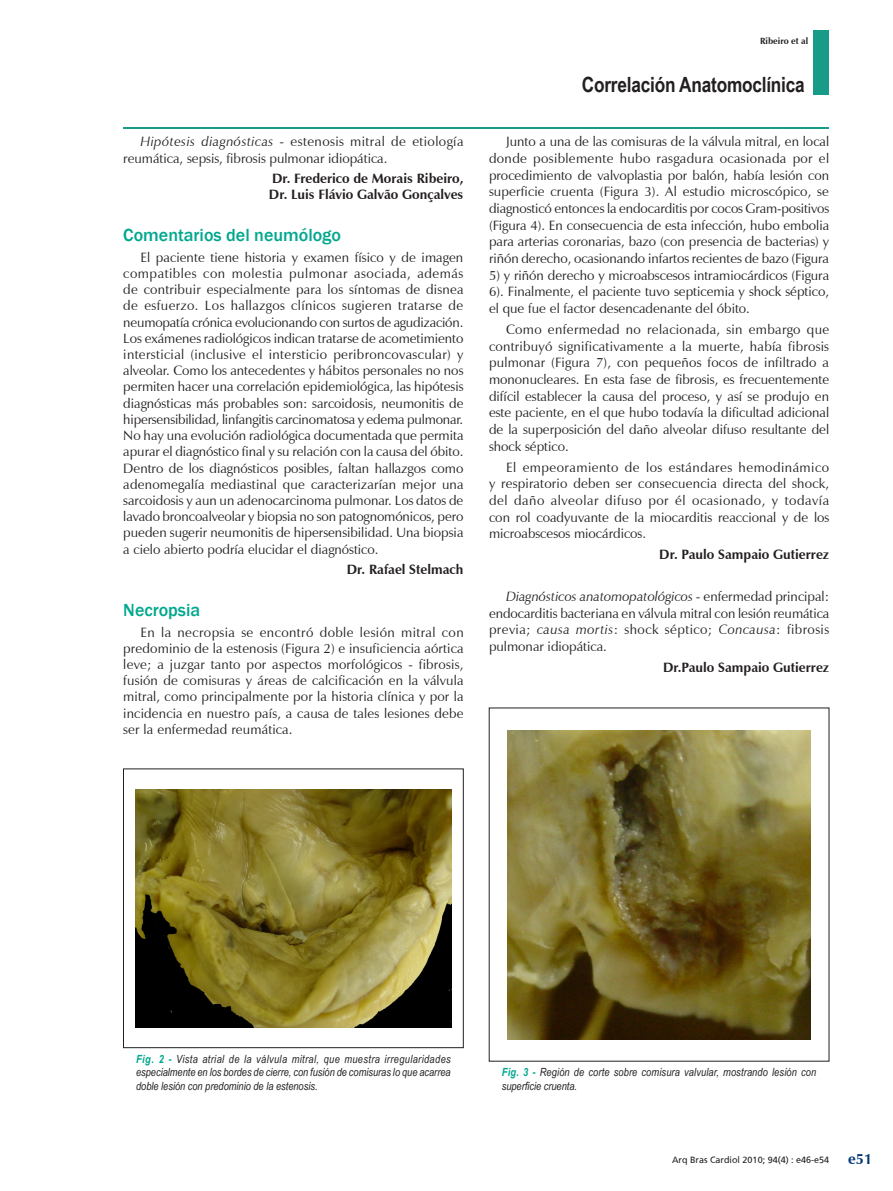
<style>
.page{position:relative;width:893px;height:1191px;background:#fff}
.page>*{position:absolute;margin:0;border:0;box-sizing:border-box;transform-origin:0 0}
.t1{font:700 21px "Arial Narrow";letter-spacing:-.01em;color:#231f20}
.Títulos__textos{font:500 18px "Franklin Gothic";color:#00a78e}
.t2{font:700 15px "Zapf Humanist 601 BT";color:#013775}
.Texto{font:13.5px/16.2px "Zapf Humanist 601 BT";color:#231f20;text-align:justify}
.Texto-2{font:700 13.5px/16.2px "Zapf Humanist 601 BT";color:#231f20}
._04_FIGURA_ref{font:italic 11.25px/13.5px "Arial Narrow";color:#231f20;text-align:justify}
.t3{font:9px "Frutiger";color:#231f20}
.t4{font:700 9px "Zapf Humanist 601 BT";color:#231f20}
.s1{font-style:italic}
.s2{font-weight:700;color:#00a78e}
</style>
<div class="page">
<hr style="left:123px;top:127px;width:706px;height:1px;background:#189c88">
<div style="left:813px;top:30px;width:16px;height:64px;background:#189c88"></div>
<img style="left:135px;top:789px;width:317px;height:238px">
<img style="left:507px;top:730px;width:304px;height:309px">
<p class="Texto" style="left:123px;top:134px;width:342px;text-indent:17px"><span class="s1">Hipótesis diagnósticas -</span> estenosis mitral de etiología reumática, sepsis, fibrosis pulmonar idiopática.</p>
<p class="Texto-2" style="left:269px;top:170px;width:196px">Dr. Frederico de Morais Ribeiro,<br>Dr. Luis Flávio Galvão Gonçalves</p>
<p class="Títulos__textos" style="left:123px;top:224px;width:219px">Comentarios del neumólogo</p>
<p class="Texto" style="left:123px;top:249px;width:342px;text-indent:17px">El paciente tiene historia y examen físico y de imagen compatibles con molestia pulmonar asociada, además de contribuir especialmente para los síntomas de disnea de esfuerzo. Los hallazgos clínicos sugieren tratarse de neumopatía crónica evolucionando con surtos de agudización.<br>Los exámenes radiológicos indican tratarse de acometimiento intersticial (inclusive el intersticio peribroncovascular) y alveolar. Como los antecedentes y hábitos personales no nos permiten hacer una correlación epidemiológica, las hipótesis diagnósticas más probables son: sarcoidosis, neumonitis de hipersensibilidad, linfangitis carcinomatosa y edema pulmonar.<br>No hay una evolución radiológica documentada que permita apurar el diagnóstico final y su relación con la causa del óbito.<br>Dentro de los diagnósticos posibles, faltan hallazgos como adenomegalía mediastinal que caracterizarían mejor una sarcoidosis y aun un adenocarcinoma pulmonar. Los datos de lavado broncoalveolar y biopsia no son patognomónicos, pero pueden sugerir neumonitis de hipersensibilidad. Una biopsia a cielo abierto podría elucidar el diagnóstico.</p>
<p class="Texto-2" style="left:347px;top:561px;width:118px">Dr. Rafael Stelmach</p>
<p class="Títulos__textos" style="left:123px;top:599px;width:78px">Necropsia</p>
<p class="Texto" style="left:123px;top:624px;width:342px;text-indent:17px">En la necropsia se encontró doble lesión mitral con predominio de la estenosis (Figura 2) e insuficiencia aórtica leve; a juzgar tanto por aspectos morfológicos - fibrosis, fusión de comisuras y áreas de calcificación en la válvula mitral, como principalmente por la historia clínica y por la incidencia en nuestro país, a causa de tales lesiones debe ser la enfermedad reumática.</p>
<p class="t4" style="left:760px;top:36px;width:50px">Ribeiro et al</p>
<h1 class="t1" style="left:582px;top:69px;width:224px">Correlación Anatomoclínica</h1>
<p class="Texto" style="left:489px;top:133px;width:342px;line-height:16.6px;text-indent:17px">Junto a una de las comisuras de la válvula mitral, en local donde posiblemente hubo rasgadura ocasionada por el procedimiento de valvoplastia por balón, había lesión con superficie cruenta (Figura 3). Al estudio microscópico, se diagnosticó entonces la endocarditis por cocos Gram-positivos (Figura 4). En consecuencia de esta infección, hubo embolia para arterias coronarias, bazo (con presencia de bacterias) y riñón derecho, ocasionando infartos recientes de bazo (Figura</p>
<p class="Texto" style="left:489px;top:267px;width:342px;line-height:16.6px">5) y riñón derecho y microabscesos intramiocárdicos (Figura 6). Finalmente, el paciente tuvo septicemia y shock séptico, el que fue el factor desencadenante del óbito.</p>
<p class="Texto" style="left:489px;top:321px;width:342px;line-height:16.6px;text-indent:17px">Como enfermedad no relacionada, sin embargo que contribuyó significativamente a la muerte, había fibrosis pulmonar (Figura 7), con pequeños focos de infiltrado a mononucleares. En esta fase de fibrosis, es frecuentemente difícil establecer la causa del proceso, y así se produjo en este paciente, en el que hubo todavía la dificultad adicional de la superposición del daño alveolar difuso resultante del shock séptico.</p>
<p class="Texto" style="left:489px;top:458px;width:342px;line-height:16.6px;text-indent:17px">El empeoramiento de los estándares hemodinámico y respiratorio deben ser consecuencia directa del shock, del daño alveolar difuso por él ocasionado, y todavía con rol coadyuvante de la miocarditis reaccional y de los microabscesos miocárdicos.</p>
<p class="Texto-2" style="left:659px;top:546px;width:171px">Dr. Paulo Sampaio Gutierrez</p>
<p class="Texto" style="left:489px;top:588px;width:342px;line-height:16.6px;text-indent:17px"><span class="s1">Diagnósticos anatomopatológicos -</span> enfermedad principal: endocarditis bacteriana en válvula mitral con lesión reumática previa; <span class="s1">causa mortis</span>: shock séptico; <span class="s1">Concausa</span>: fibrosis pulmonar idiopática.</p>
<p class="Texto-2" style="left:663px;top:659px;width:168px">Dr.Paulo Sampaio Gutierrez</p>
<p class="_04_FIGURA_ref" style="left:136px;top:1051px;width:316px"><span class="s2">Fig. 2 -</span> Vista atrial de la válvula mitral, que muestra irregularidades especialmente en los bordes de cierre, con fusión de comisuras lo que acarrea doble lesión con predominio de la estenosis.</p>
<p class="_04_FIGURA_ref" style="left:502px;top:1065px;width:316px"><span class="s2">Fig. 3 -</span> Región de corte sobre comisura valvular, mostrando lesión con superficie cruenta.</p>
<p class="t3" style="left:672px;top:1154px;width:159px">Arq Bras Cardiol 2010; 94(4) : e46-e54</p>
<p class="t2" style="left:848px;top:1149px;width:26px">e51</p>
</div>
